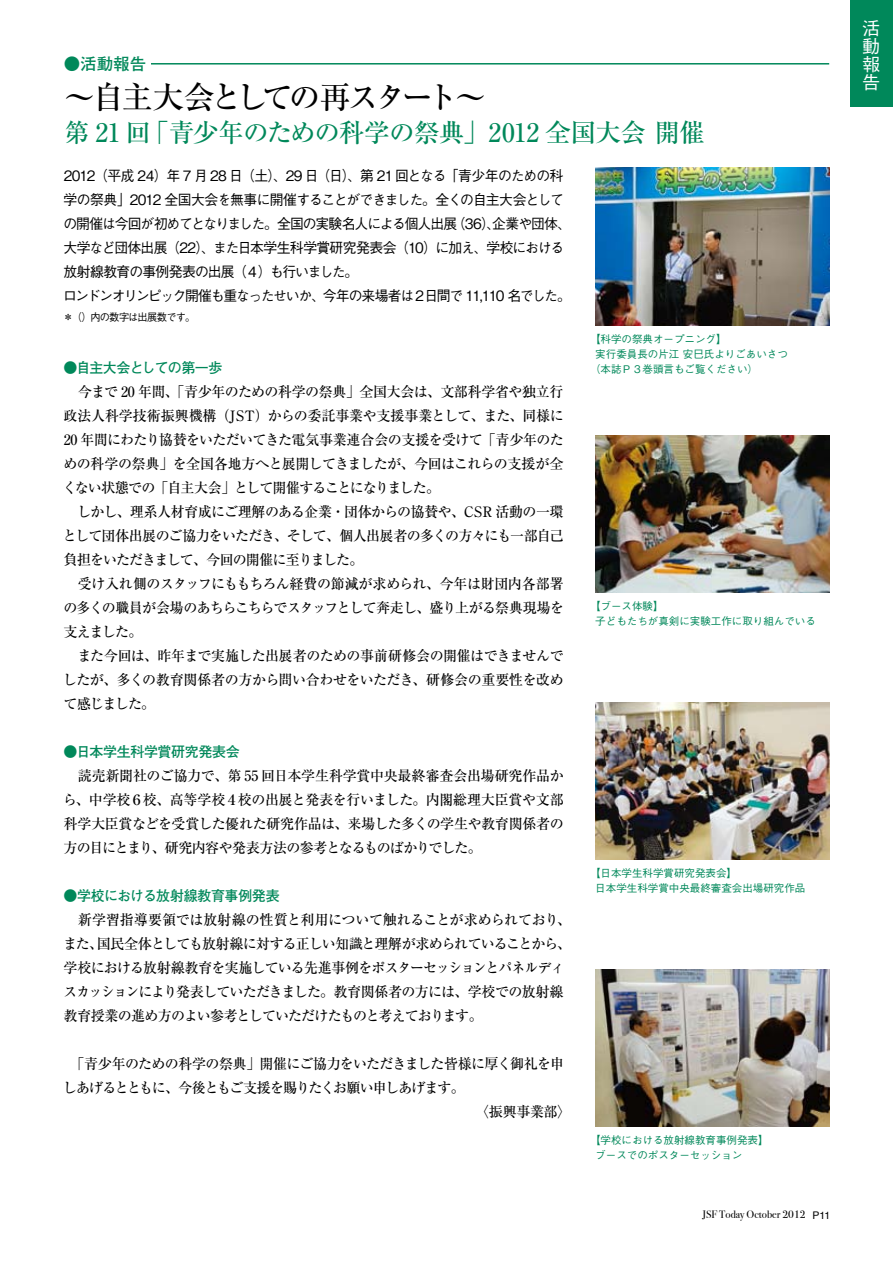
<style>
.page{position:relative;width:893px;height:1263px;background:#fff}
.page>*{position:absolute;margin:0;border:0;box-sizing:border-box;transform-origin:0 0}
.t1{font:500 31.5px "Ryumin Pro";letter-spacing:-.13em;color:#000}
.t2{font:500 25.5px "Ryumin Pro";letter-spacing:-.02em;color:#00885a}
.t3{font:500 18px/18px "Gothic BBB Pro";color:#fff;text-align:justify}
.t4{font:700 16.5px "Futo Go B101 Pro";color:#00885a}
.t5{font:500 14.25px/24px "Ryumin Pro";letter-spacing:-.05em;color:#000;text-align:justify}
.t6{font:500 14.25px/24px "Gothic BBB Pro";letter-spacing:-.075em;color:#000}
.t7{font:500 14.25px "Ryumin Pro";letter-spacing:-.075em;color:#000}
.t8{font:700 14.25px "Futo Go B101 Pro";letter-spacing:-.03em;color:#00885a}
.t9{font:700 14.25px "Futo Go B101 Pro";letter-spacing:-.05em;color:#00885a}
.t10{font:10.8px "Bodoni Svty Two ITCTT Book";color:#000}
.t11{font:500 10.5px/15px "Gothic BBB Pro";color:#00885a}
.t12{font:500 10.5px "Gothic BBB Pro";letter-spacing:-.065em;color:#000}
.s1{font-family:"Helvetica";font-size:10.5px}
</style>
<div class="page">
<div style="left:850px;top:0;width:43px;height:106px;background:#00885a"></div>
<hr style="left:126px;top:63px;width:703px;height:2px;background:#00885a">
<div style="left:64px;top:55px;width:87px;height:17px;background:#fff"></div>
<img style="left:595px;top:168px;width:234px;height:157px">
<img style="left:595px;top:435px;width:234px;height:157px">
<img style="left:595px;top:702px;width:234px;height:157px">
<img style="left:595px;top:969px;width:234px;height:157px">
<p class="t4" style="left:64px;top:50px;width:84px">●活動報告</p>
<h1 class="t1" style="left:64px;top:72px;width:424px">～自主大会としての再スタート～</h1>
<h2 class="t2" style="left:64px;top:113px;width:643px">第 21 回「青少年のための科学の祭典」2012 全国大会 開催</h2>
<p class="t6" style="left:63px;top:161px;width:510px">2012（平成 24）年 7 月 28 日（土）、29 日（日）、第 21 回となる「青少年のための科学の祭典」2012 全国大会を無事に開催することができました。全くの自主大会としての開催は今回が初めてとなりました。全国の実験名人による個人出展（36）、企業や団体、大学など団体出展（22）、また日本学生科学賞研究発表会（10）に加え、学校における放射線教育の事例発表の出展（４）も行いました。　<br>ロンドンオリンピック開催も重なったせいか、今年の来場者は２日間で 11,110 名でした。</p>
<p class="t12" style="left:63px;top:309px;width:134px">＊（）内の数字は出展数です。</p>
<p class="t9" style="left:64px;top:356px;width:160px">●自主大会としての第一歩</p>
<p class="t5" style="left:63px;top:378px;width:503px;text-indent:15px">今まで 20 年間、「青少年のための科学の祭典」全国大会は、文部科学省や独立行政法人科学技術振興機構（JST）からの委託事業や支援事業として、また、同様に20 年間にわたり協賛をいただいてきた電気事業連合会の支援を受けて「青少年のための科学の祭典」を全国各地方へと展開してきましたが、今回はこれらの支援が全くない状態での「自主大会」として開催することになりました。</p>
<p class="t5" style="left:63px;top:498px;width:502px;text-indent:14px">しかし、理系人材育成にご理解のある企業・団体からの協賛や、CSR 活動の一環として団体出展のご協力をいただき、そして、個人出展者の多くの方々にも一部自己負担をいただきまして、今回の開催に至りました。</p>
<p class="t5" style="left:63px;top:570px;width:502px;text-indent:14px">受け入れ側のスタッフにももちろん経費の節減が求められ、今年は財団内各部署の多くの職員が会場のあちらこちらでスタッフとして奔走し、盛り上がる祭典現場を支えました。</p>
<p class="t5" style="left:63px;top:642px;width:502px;text-indent:14px">また今回は、昨年まで実施した出展者のための事前研修会の開催はできませんでしたが、多くの教育関係者の方から問い合わせをいただき、研修会の重要性を改めて感じました。</p>
<p class="t8" style="left:64px;top:740px;width:178px">●日本学生科学賞研究発表会</p>
<p class="t5" style="left:63px;top:762px;width:502px;text-indent:15px">読売新聞社のご協力で、第 55 回日本学生科学賞中央最終審査会出場研究作品から、中学校６校、高等学校４校の出展と発表を行いました。内閣総理大臣賞や文部科学大臣賞などを受賞した優れた研究作品は、来場した多くの学生や教育関係者の方の目にとまり、研究内容や発表方法の参考となるものばかりでした。</p>
<p class="t8" style="left:64px;top:884px;width:218px">●学校における放射線教育事例発表</p>
<p class="t5" style="left:63px;top:906px;width:510px;text-align:left;text-indent:15px">新学習指導要領では放射線の性質と利用について触れることが求められており、また、国民全体としても放射線に対する正しい知識と理解が求められていることから、学校における放射線教育を実施している先進事例をポスターセッションとパネルディスカッションにより発表していただきました。教育関係者の方には、学校での放射線教育授業の進め方のよい参考としていただけたものと考えております。</p>
<p class="t5" style="left:71px;top:1050px;width:495px">「青少年のための科学の祭典」開催にご協力をいただきました皆様に厚く御礼を申</p>
<p class="t7" style="left:63px;top:1076px;width:403px">しあげるとともに、今後ともご支援を賜りたくお願い申しあげます。</p>
<p class="t5" style="left:475px;top:1098px;width:97px">〈振興事業部〉</p>
<p class="t11" style="left:590px;top:330px;width:138px">【科学の祭典オープニング】</p>
<p class="t11" style="left:595px;top:345px;width:194px">実行委員長の片江 安巳氏よりごあいさつ</p>
<p class="t11" style="left:590px;top:360px;width:169px">（本誌Ｐ３巻頭言もご覧ください）</p>
<p class="t11" style="left:595px;top:597px;width:222px;text-indent:-5px">【ブース体験】<br>子どもたちが真剣に実験工作に取り組んでいる</p>
<p class="t11" style="left:595px;top:864px;width:211px;text-indent:-5px">【日本学生科学賞研究発表会】<br>日本学生科学賞中央最終審査会出場研究作品</p>
<p class="t11" style="left:595px;top:1131px;width:175px;text-indent:-5px">【学校における放射線教育事例発表】ブースでのポスターセッション</p>
<p class="t10" style="left:702px;top:1206px;width:129px">JSF Today October 2012 <span class="s1">P11</span></p>
<p class="t3" style="left:862px;top:17px;width:19px">活動報告</p>
</div>
